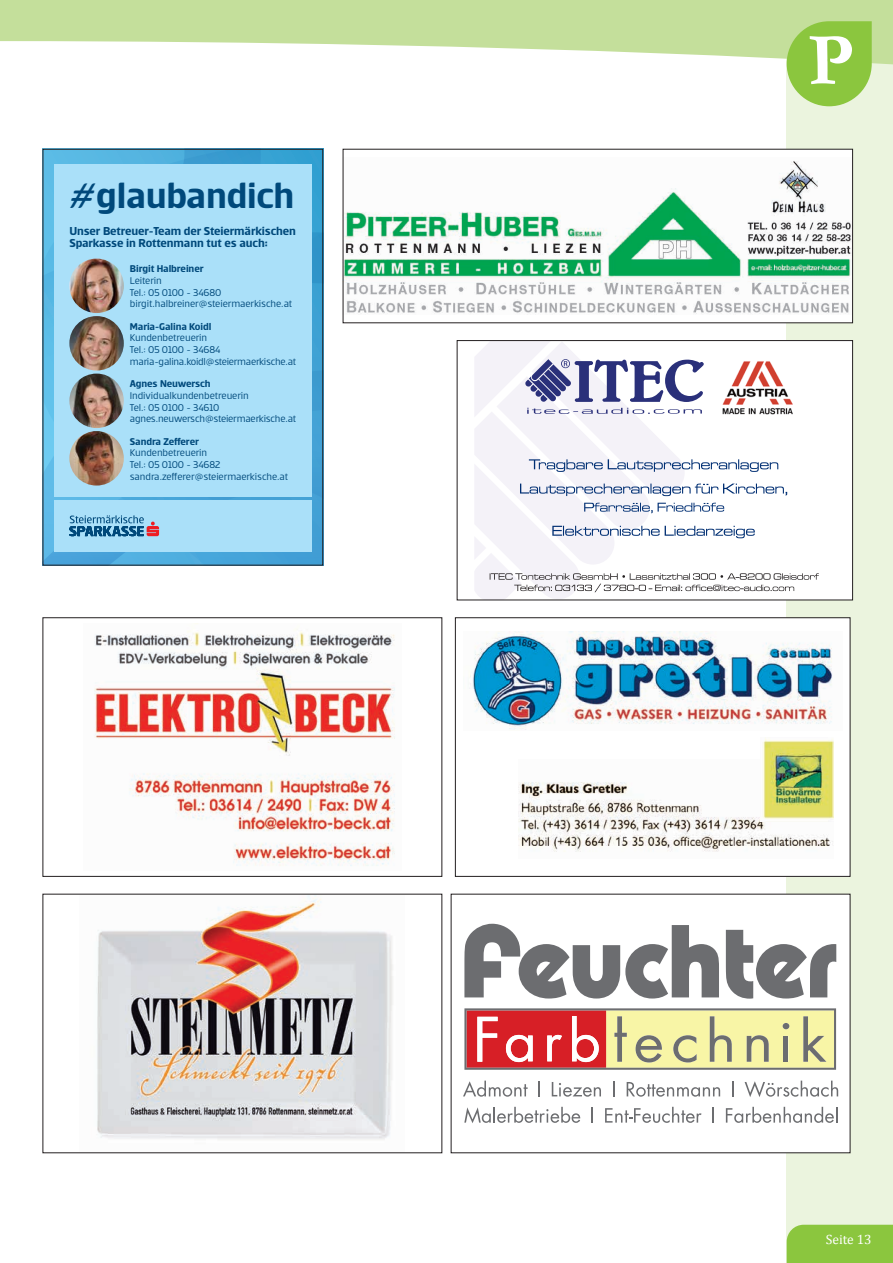
<style>
.page{position:relative;width:893px;height:1263px;background:#fff}
.page>*{position:absolute;margin:0;border:0;box-sizing:border-box;transform-origin:0 0}
.t1{font:700 75px "Garamond";color:#fff}
.t2{font:700 38.4px "Erste";letter-spacing:-.005em;color:#00497b}
.t3{font:13.5px "Cambria";color:#fff}
.t4{font:700 12.45px/12.8px "Erste";letter-spacing:-.01em;color:#00497b}
.t5{font:10.65px/11.7px "Erste";letter-spacing:-.015em;color:#00497b}
.s1{font-weight:700}
</style>
<div class="page">
<div style="left:787px;top:0;width:106px;height:1263px;background:#ebf4de"></div>
<svg style="left:0;top:0;width:893px;height:65px;fill:#c4df9b"></svg>
<svg style="left:787px;top:21px;width:85px;height:85px;background:#98cc53"></svg>
<div style="left:787px;top:1225px;width:106px;height:38px;background:#8bc63e"></div>
<div style="left:451px;top:894px;width:399px;height:259px;background:#fff"></div>
<svg style="left:464px;top:1008px;width:372px;height:62px;background:#d8a280"></svg>
<svg style="left:464px;top:924px;width:255px;height:74px"></svg>
<svg style="left:726px;top:930px;width:110px;height:69px"></svg>
<svg style="left:463px;top:1080px;width:65px;height:17px"></svg>
<svg style="left:538px;top:1081px;width:2px;height:15px"></svg>
<svg style="left:552px;top:1082px;width:49px;height:15px"></svg>
<svg style="left:613px;top:1081px;width:2px;height:15px"></svg>
<svg style="left:627px;top:1082px;width:93px;height:15px"></svg>
<svg style="left:732px;top:1081px;width:2px;height:15px"></svg>
<svg style="left:745px;top:1080px;width:93px;height:17px"></svg>
<svg style="left:464px;top:1107px;width:116px;height:16px"></svg>
<svg style="left:591px;top:1107px;width:2px;height:15px"></svg>
<svg style="left:605px;top:1107px;width:97px;height:16px"></svg>
<svg style="left:712px;top:1107px;width:2px;height:15px"></svg>
<svg style="left:726px;top:1107px;width:111px;height:16px"></svg>
<img style="left:97px;top:896px;width:296px;height:244px">
<div style="left:457px;top:341px;width:396px;height:259px;background:#fff"></div>
<svg style="left:475px;top:342px;width:344px;height:256px"></svg>
<img style="left:717px;top:358px;width:81px;height:59px">
<div style="left:457px;top:340px;width:396px;height:260px;border:1px solid #231f20"></div>
<img style="left:94px;top:631px;width:301px;height:235px">
<div style="left:43px;top:617px;width:399px;height:260px;border:1px solid #231f20"></div>
<div style="left:455px;top:618px;width:395px;height:258px;background:#fff"></div>
<div style="left:455px;top:617px;width:395px;height:260px;border:1px solid #231f20"></div>
<img style="left:519px;top:782px;width:314px;height:70px">
<img style="left:470px;top:631px;width:362px;height:99px">
<img style="left:761px;top:738px;width:72px;height:84px">
<div style="left:343px;top:149px;width:510px;height:174px;background:#fff"></div>
<img style="left:345px;top:161px;width:506px;height:153px">
<svg style="left:45px;top:151px;width:276px;height:296px;background:#4eb1de"></svg>
<svg style="left:311px;top:232px;width:10px;height:215px;background:#45a3d4"></svg>
<div style="left:54px;top:164px;width:257px;height:333px;background:#aae0f9"></div>
<img style="left:69px;top:259px;width:55px;height:54px;border-radius:27px">
<img style="left:69px;top:316px;width:55px;height:55px;border-radius:27px">
<img style="left:69px;top:374px;width:55px;height:54px;border-radius:27px">
<img style="left:69px;top:431px;width:55px;height:55px;border-radius:27px">
<svg style="left:45px;top:447px;width:279px;height:119px"></svg>
<div style="left:43px;top:149px;width:280px;height:417px;border:1px solid #231f20"></div>
<p class="t2" style="left:69px;top:176px;width:227px">#glaubandich</p>
<p class="t4" style="left:69px;top:224px;width:228px">Unser Betreuer-Team der Steiermärkischen<br>Sparkasse in Rottenmann tut es auch:</p>
<p class="t5" style="left:130px;top:263px;width:164px"><span class="s1">Birgit Halbreiner<br></span>Leiterin<br>Tel.: 05 0100 - 34680 birgit.halbreiner@steiermaerkische.at</p>
<p class="t5" style="left:130px;top:320px;width:168px"><span class="s1">Maria-Galina Koidl<br></span>Kundenbetreuerin<br>Tel.: 05 0100 - 34684 maria-galina.koidl@steiermaerkische.at</p>
<p class="t5" style="left:130px;top:378px;width:168px"><span class="s1">Agnes Neuwersch<br></span>Individualkundenbetreuerin<br>Tel.: 05 0100 - 34610 agnes.neuwersch@steiermaerkische.at</p>
<p class="t5" style="left:130px;top:435px;width:160px"><span class="s1">Sandra Zefferer<br></span>Kundenbetreuerin<br>Tel.: 05 0100 - 34682 sandra.zefferer@steiermaerkische.at</p>
<p class="t1" style="left:808px;top:16px;width:48px">P</p>
<p class="t3" style="left:826px;top:1231px;width:47px">Seite 13</p>
</div>
